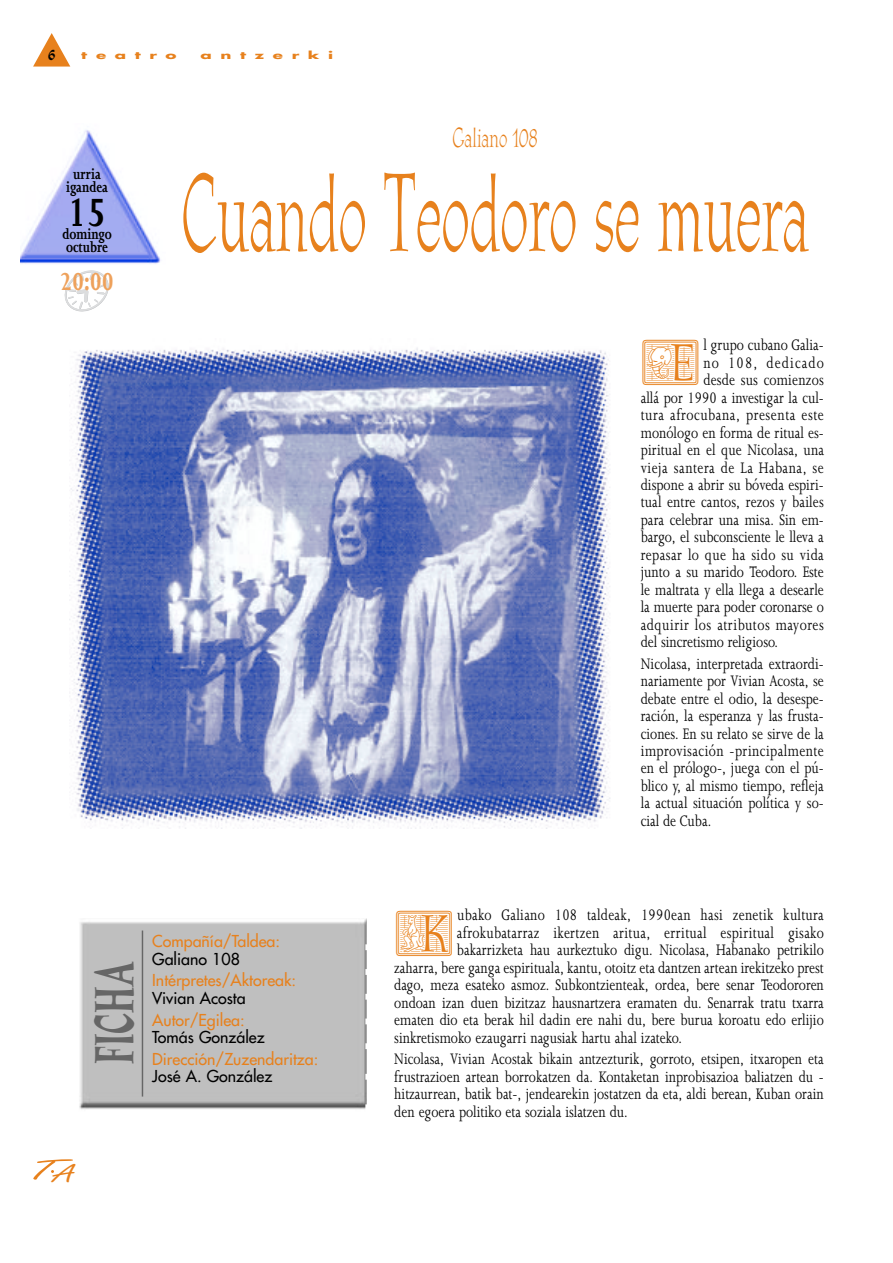
<style>
.page{position:relative;width:893px;height:1263px;background:#fff}
.page>*{position:absolute;margin:0;border:0;box-sizing:border-box;transform-origin:0 0}
.t1{font:104.7px "Cg Athenaeum";color:#e7811d;scale:.59 1}
.t2{font:700 50.55px "Cg Athenaeum";color:#666;scale:.67 1}
.t3{font:45.3px "Cg Athenaeum Initial Positive";color:#e7811d}
.t4{font:700 45.3px "Joanna";color:#000;scale:.8 1}
.t5{font:700 28.35px "Joanna";color:#eea15b;scale:.8 1}
.t6{font:27.9px "Freestyle Script";color:#e7811d;scale:2.18 1}
.t7{font:26.25px "Cg Athenaeum";color:#e7811d;scale:.7 1}
.t8{font:17.4px/17.4px "Joanna";color:#000;text-align:justify;scale:.8 1}
.t9{font:17.4px "Joanna";letter-spacing:.02em;color:#000;scale:.8 1}
.t10{font:17.4px "Joanna";letter-spacing:.035em;color:#000;scale:.8 1}
.t11{font:17.4px "Joanna";letter-spacing:.04em;color:#000;scale:.8 1}
.t12{font:17.4px "Joanna";letter-spacing:.03em;color:#000;scale:.8 1}
.t13{font:17.4px "Joanna";letter-spacing:.08em;color:#000;scale:.8 1}
.t14{font:700 16.5px/12.9px "Joanna";color:#000;text-align:center;scale:.8 1}
.t15{font:16.05px "Futura";color:#e7811d}
.t16{font:16.05px "Futura";color:#000}
.t17{font:700 14.55px "Cg Athenaeum";color:#000}
.t18{font:700 10.2px "Futura";letter-spacing:.52em;color:#e7811d;scale:1.64 1}
</style>
<div class="page">
<svg style="left:65px;top:270px;width:44px;height:42px"></svg>
<svg style="left:33px;top:33px;width:37px;height:34px"></svg>
<img style="left:20px;top:130px;width:141px;height:134px">
<img style="left:79px;top:918px;width:288px;height:192px">
<hr style="left:142px;top:931px;width:1px;height:166px;background:#666">
<img style="left:71px;top:348px;width:539px;height:481px">
<p class="t17" style="left:48px;top:49px;width:9px">6</p>
<p class="t18" style="left:81px;top:50px;width:60px">teatro</p>
<p class="t18" style="left:200px;top:50px;width:82px">antzerki</p>
<h3 class="t7" style="left:452px;top:128px;width:123px">Galiano 108</h3>
<p class="t14" style="left:66px;top:169px;width:54px">urria igandea</p>
<h3 class="t4" style="left:68px;top:196px;width:50px">15</h3>
<p class="t14" style="left:62px;top:229px;width:63px;text-align:left">domingo octubre</p>
<h3 class="t5" style="left:60px;top:271px;width:69px">20:00</h3>
<h1 class="t1" style="left:181px;top:173px;width:1065px">Cuando Teodoro se muera</h1>
<p class="t8" style="left:703px;top:338px;width:152px">l grupo cubano Galia-</p>
<p class="t13" style="left:703px;top:356px;width:152px">no 108, dedicado</p>
<p class="t8" style="left:703px;top:373px;width:152px">desde sus comienzos</p>
<p class="t8" style="left:640px;top:390px;width:230px">allá por 1990 a investigar la cul-</p>
<p class="t11" style="left:640px;top:409px;width:230px">tura afrocubana, presenta este</p>
<p class="t8" style="left:640px;top:425px;width:230px">monólogo en forma de ritual es-</p>
<p class="t8" style="left:640px;top:443px;width:230px">piritual en el que Nicolasa, una</p>
<p class="t10" style="left:640px;top:461px;width:230px">vieja santera de La Habana, se</p>
<p class="t8" style="left:640px;top:478px;width:230px">dispone a abrir su bóveda espiri-</p>
<p class="t8" style="left:640px;top:495px;width:230px">tual entre cantos, rezos y bailes</p>
<p class="t8" style="left:640px;top:513px;width:230px">para celebrar una misa. Sin em-</p>
<p class="t8" style="left:640px;top:530px;width:230px">bargo, el subconsciente le lleva a</p>
<p class="t12" style="left:640px;top:548px;width:230px">repasar lo que ha sido su vida</p>
<p class="t8" style="left:640px;top:565px;width:230px">junto a su marido Teodoro. Este</p>
<p class="t8" style="left:640px;top:582px;width:230px">le maltrata y ella llega a desearle</p>
<p class="t8" style="left:640px;top:600px;width:230px">la muerte para poder coronarse o</p>
<p class="t10" style="left:640px;top:618px;width:230px">adquirir los atributos mayores</p>
<p class="t8" style="left:640px;top:635px;width:173px">del sincretismo religioso.</p>
<p class="t8" style="left:640px;top:656px;width:230px">Nicolasa, interpretada extraordi&shy;nariamente por Vivian Acosta, se debate entre el odio, la desespe&shy;ración, la esperanza y las frusta&shy;ciones. En su relato se sirve de la improvisación -principalmente en el prólogo-, juega con el pú&shy;blico y, al mismo tiempo, refleja la actual situación política y so&shy;cial de Cuba.</p>
<h3 class="t3" style="left:642px;top:340px;width:58px">E</h3>
<h2 class="t2" style="left:95px;top:1064px;width:155px;rotate:-90deg">FICHA</h2>
<p class="t15" style="left:152px;top:934px;width:129px">Compañía/Taldea:</p>
<p class="t16" style="left:152px;top:951px;width:89px">Galiano 108</p>
<p class="t15" style="left:152px;top:973px;width:145px">Intérpretes/Aktoreak:</p>
<p class="t16" style="left:152px;top:990px;width:95px">Vivian Acosta</p>
<p class="t15" style="left:152px;top:1012px;width:94px">Autor/Egilea:</p>
<p class="t16" style="left:152px;top:1029px;width:114px">Tomás González</p>
<p class="t15" style="left:152px;top:1051px;width:168px">Dirección/Zuzendaritza:</p>
<p class="t16" style="left:152px;top:1068px;width:122px">José A. González</p>
<h3 class="t6" style="left:29px;top:1161px;width:22px">T<sub>A</sub></h3>
<p class="t9" style="left:457px;top:909px;width:460px">ubako Galiano 108 taldeak, 1990ean hasi zenetik kultura</p>
<p class="t9" style="left:457px;top:927px;width:460px">afrokubatarraz ikertzen aritua, erritual espiritual gisako</p>
<p class="t8" style="left:457px;top:943px;width:460px">bakarrizketa hau aurkeztuko digu. Nicolasa, Habanako petrikilo</p>
<p class="t8" style="left:394px;top:961px;width:538px">zaharra, bere ganga espirituala, kantu, otoitz eta dantzen artean irekitzeko prest</p>
<p class="t8" style="left:394px;top:978px;width:538px">dago, meza esateko asmoz. Subkontzienteak, ordea, bere senar Teodororen</p>
<p class="t8" style="left:394px;top:995px;width:538px">ondoan izan duen bizitzaz hausnartzera eramaten du. Senarrak tratu txarra</p>
<p class="t8" style="left:394px;top:1013px;width:538px">ematen dio eta berak hil dadin ere nahi du, bere burua koroatu edo erlijio</p>
<p class="t8" style="left:394px;top:1030px;width:361px">sinkretismoko ezaugarri nagusiak hartu ahal izateko.</p>
<p class="t8" style="left:394px;top:1052px;width:538px">Nicolasa, Vivian Acostak bikain antzezturik, gorroto, etsipen, itxaropen eta frustrazioen artean borrokatzen da. Kontaketan inprobisazioa baliatzen du - hitzaurrean, batik bat-, jendearekin jostatzen da eta, aldi berean, Kuban orain den egoera politiko eta soziala islatzen du.</p>
<h3 class="t3" style="left:396px;top:910px;width:58px">K</h3>
</div>
